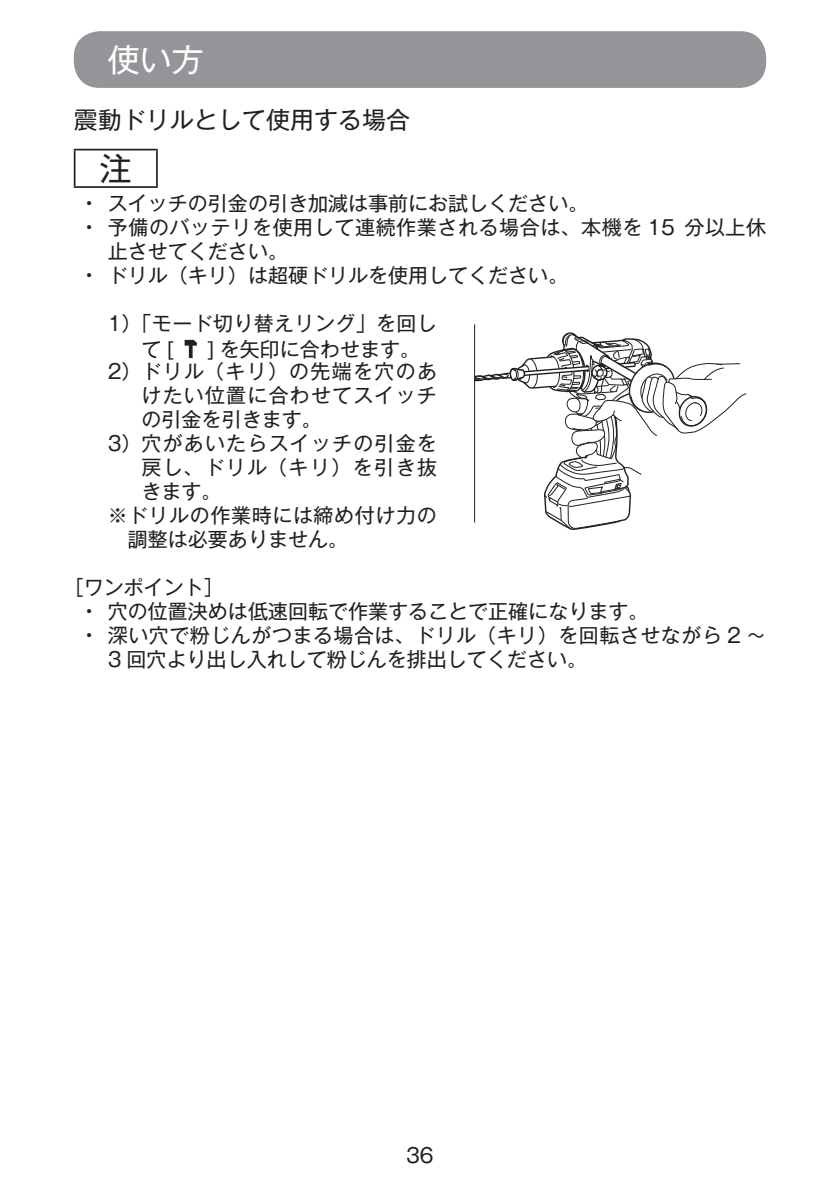
<style>
.page{position:relative;width:840px;height:1191px;background:#fff}
.page>*{position:absolute;margin:0;border:0;box-sizing:border-box;transform-origin:0 0}
.t1{font:32px "Gothic MB101 Pro";color:#fff}
.t2{font:32px "Gothic MB101 Pro";color:#231f20}
.t3{font:24px "Gothic MB101 Pro";color:#231f20}
.t4{font:20px "Gothic MB101 Pro";color:#231f20}
.t5{font:20px/24px "Gothic MB101 Pro";letter-spacing:.03em;color:#231f20}
.t6{font:20px/24px "Gothic MB101 Pro";letter-spacing:.025em;color:#231f20}
.t7{font:20px "Gothic MB101 Pro";letter-spacing:.06em;color:#231f20}
.t8{font:20px/25.4px "Gothic MB101 Pro";letter-spacing:.02em;color:#231f20}
.t9{font:20px "Gothic MB101 Pro";letter-spacing:.065em;color:#231f20}
.t10{font:20px "Gothic MB101 Pro";letter-spacing:.07em;color:#231f20}
.s1{font-weight:500}
</style>
<div class="page">
<div style="left:74px;top:31px;width:691px;height:57px;background:#939598;border-radius:26px"></div>
<hr style="left:74px;top:149px;width:84px;height:1px;background:#231f20">
<hr style="left:74px;top:150px;width:1px;height:36px;background:#231f20">
<hr style="left:156px;top:150px;width:2px;height:36px;background:#231f20">
<hr style="left:74px;top:186px;width:84px;height:2px;background:#231f20">
<svg style="left:184px;top:340px;width:13px;height:18px"></svg>
<svg style="left:474px;top:324px;width:272px;height:206px"></svg>
<h1 class="t1" style="left:108px;top:33px;width:97px">使い方</h1>
<p class="t3" style="left:74px;top:100px;width:337px">震動ドリルとして使用する場合</p>
<h1 class="t2" style="left:100px;top:142px;width:33px">注</h1>
<p class="t4" style="left:85px;top:187px;width:504px"><span class="s1">•</span> スイッチの引金の引き加減は事前にお試しください。</p>
<p class="t5" style="left:108px;top:213px;width:659px;text-indent:-23px"><span class="s1">•</span> 予備のバッテリを使用して連続作業される場合は、本機を 15 分以上休止させてください。</p>
<p class="t4" style="left:85px;top:259px;width:484px"><span class="s1">•</span> ドリル（キリ）は超硬ドリルを使用してください。</p>
<p class="t8" style="left:141px;top:308px;width:297px;text-indent:-34px">1）「モード切り替えリング」を回して[</p>
<p class="t4" style="left:207px;top:332px;width:214px">] を矢印に合わせます。</p>
<p class="t9" style="left:108px;top:355px;width:330px">2）ドリル（キリ）の先端を穴のあ</p>
<p class="t7" style="left:141px;top:379px;width:297px">けたい位置に合わせてスイッチ</p>
<p class="t4" style="left:141px;top:403px;width:181px">の引金を引きます。</p>
<p class="t7" style="left:108px;top:427px;width:330px">3）穴があいたらスイッチの引金を</p>
<p class="t10" style="left:141px;top:451px;width:297px">戻し、ドリル（キリ）を引き抜</p>
<p class="t4" style="left:141px;top:475px;width:81px">きます。</p>
<p class="t5" style="left:108px;top:501px;width:330px">※ドリルの作業時には締め付け力の</p>
<p class="t4" style="left:128px;top:523px;width:221px">調整は必要ありません。</p>
<p class="t4" style="left:64px;top:571px;width:161px">［ワンポイント］</p>
<p class="t4" style="left:85px;top:595px;width:564px"><span class="s1">•</span> 穴の位置決めは低速回転で作業することで正確になります。</p>
<p class="t6" style="left:108px;top:621px;width:654px;text-indent:-23px"><span class="s1">•</span> 深い穴で粉じんがつまる場合は、ドリル（キリ）を回転させながら 2 〜<br>3 回穴より出し入れして粉じんを排出してください。</p>
<p class="t4" style="left:406px;top:1139px;width:29px">36</p>
</div>
